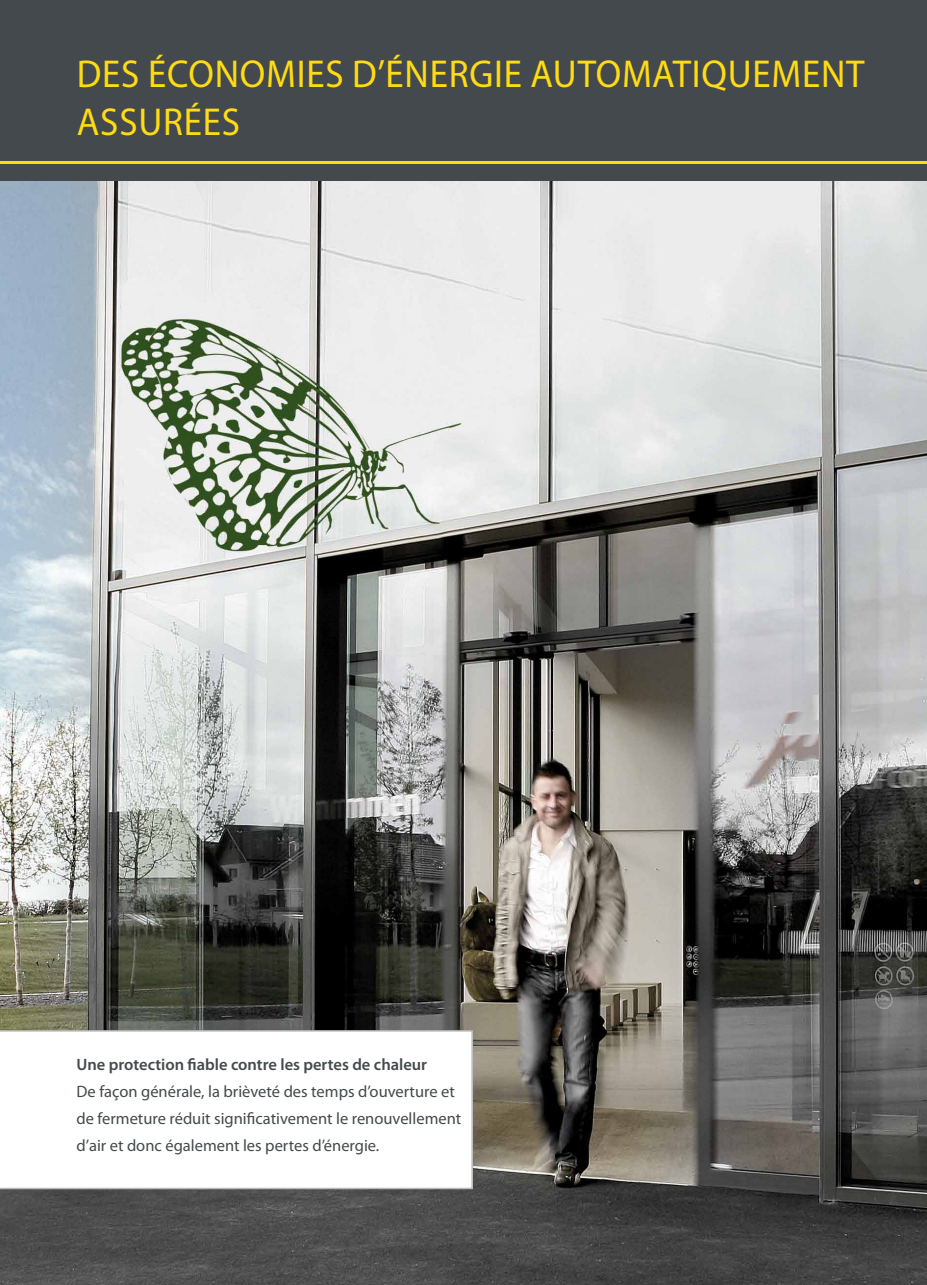
<style>
.page{position:relative;width:927px;height:1285px;background:#fff}
.page>*{position:absolute;margin:0;border:0;box-sizing:border-box;transform-origin:0 0}
.t1{font:39px/48px "Myriad Pro";letter-spacing:.02em;color:#ffdb13;scale:.95 1}
.t2{font:16.5px/27px "Myriad Pro";color:#43494c}
.t3{font:600 16.5px "Myriad Pro";color:#43494c}
</style>
<div class="page">
<img style="left:0;top:181px;width:927px;height:1103px">
<div style="left:0;top:0;width:927px;height:181px;background:#43494c"></div>
<hr style="left:0;top:161px;width:927px;height:3px;background:#ffdb13">
<svg style="left:0;top:1029px;width:473px;height:159px"></svg>
<h1 class="t1" style="left:77px;top:49px;width:831px">DES ÉCONOMIES D’ÉNERGIE AUTOMATIQUEMENT<br>ASSURÉES</h1>
<p class="t3" style="left:77px;top:1053px;width:352px">Une protection fiable contre les pertes de chaleur</p>
<p class="t2" style="left:77px;top:1076px;width:386px">De façon générale, la brièveté des temps d’ouverture et de fermeture réduit significativement le renouvellement d’air et donc également les pertes d’énergie.</p>
</div>
